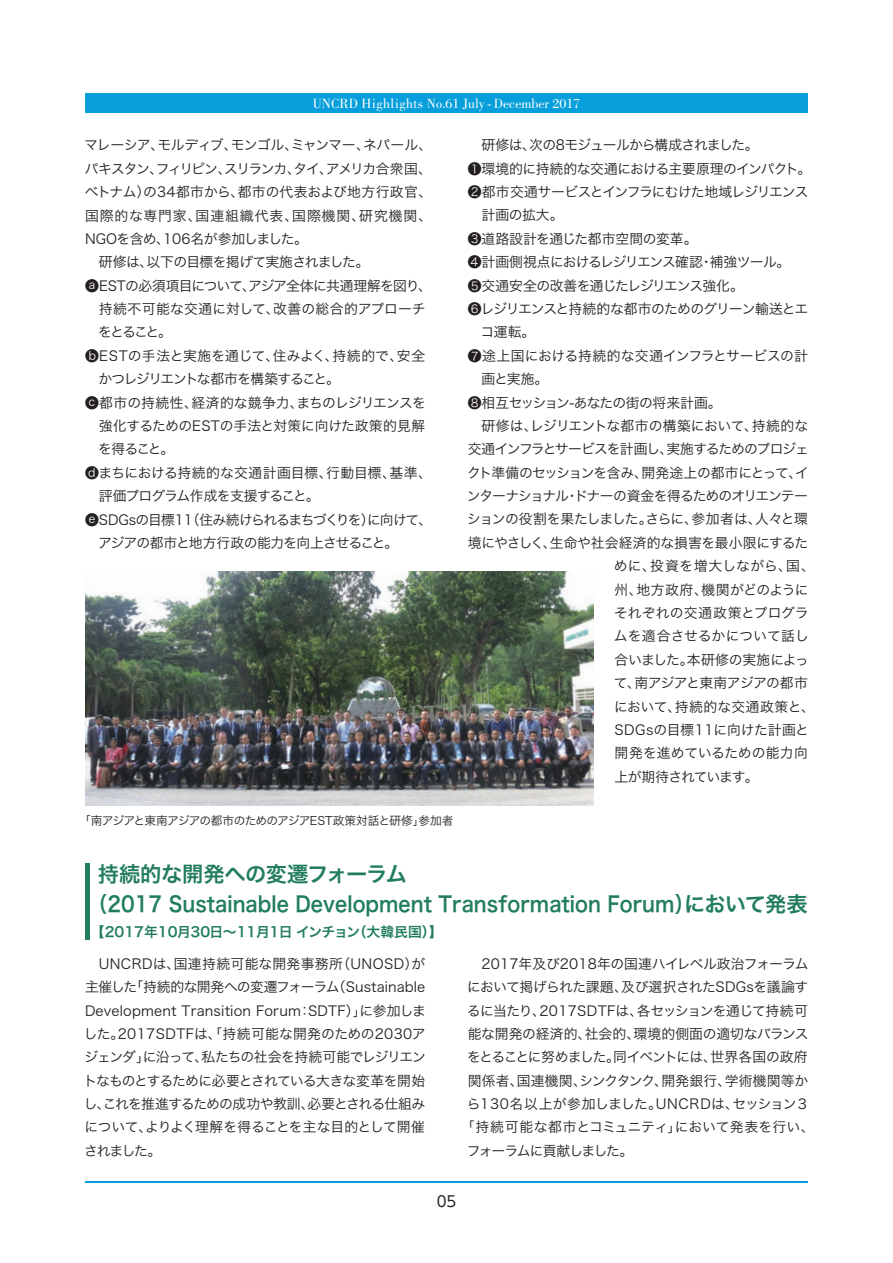
<style>
.page{position:relative;width:893px;height:1263px;background:#fff}
.page>*{position:absolute;margin:0;border:0;box-sizing:border-box;transform-origin:0 0}
.t1{font:21.3px/29.7px "Hira Kaku Pro N W6";letter-spacing:.005em;color:#217d5d}
.t2{font:14.85px "UD Shin Go Pro";color:#231f20}
.t3{font:13.8px/23.4px "Hira Kaku Pro N W3";letter-spacing:-.03em;color:#231f20;text-align:justify}
.t4{font:13.8px "Hira Kaku Pro N W3";color:#231f20}
.t5{font:13.8px "Hira Kaku Pro N W3";letter-spacing:-.065em;color:#231f20}
.t6{font:13.8px "Hira Kaku Pro N W3";letter-spacing:.005em;color:#231f20}
.t7{font:13.8px "Hira Kaku Pro N W3";letter-spacing:-.01em;color:#231f20}
.t8{font:13.8px "Hira Kaku Pro N W3";letter-spacing:-.05em;color:#231f20}
.t9{font:13.8px "Hira Kaku Pro N W3";letter-spacing:-.075em;color:#231f20}
.t10{font:13.8px "Hira Kaku Pro N W3";letter-spacing:.01em;color:#231f20}
.t11{font:13.8px "Hira Kaku Pro N W3";letter-spacing:-.055em;color:#231f20}
.t12{font:13.8px "Hira Kaku Pro N W3";letter-spacing:-.06em;color:#231f20}
.t13{font:13.8px "Bodoni";color:#fff}
.t14{font:13.8px "Hira Kaku Pro N W6";color:#217d5d}
.t15{font:13.8px "Hira Kaku Pro N W3";letter-spacing:-.09em;color:#231f20}
.t16{font:13.8px "Hira Kaku Pro N W3";letter-spacing:.03em;color:#231f20}
.t17{font:13.8px "Hira Kaku Pro N W3";letter-spacing:.015em;color:#231f20}
.t18{font:13.8px "Hira Kaku Pro N W3";letter-spacing:.07em;color:#231f20}
.t19{font:13.8px "Hira Kaku Pro N W3";letter-spacing:-.005em;color:#231f20}
.t20{font:13.8px "Hira Kaku Pro N W3";letter-spacing:-.095em;color:#231f20}
.t21{font:13.8px "Hira Kaku Pro N W3";letter-spacing:.025em;color:#231f20}
.t22{font:11.7px "Hira Kaku Pro N W3";letter-spacing:-.055em;color:#231f20}
</style>
<div class="page">
<img style="left:85px;top:572px;width:508px;height:234px">
<hr style="left:85px;top:863px;width:4px;height:77px;background:#217d5d">
<hr style="left:85px;top:1181px;width:723px;height:1px;background:#069edb">
<div style="left:85px;top:94px;width:723px;height:19px;background:#069edb"></div>
<p class="t13" style="left:313px;top:96px;width:269px">UNCRD Highlights No.61 July - December 2017</p>
<p class="t3" style="left:84px;top:132px;width:349px">マレーシア、モルディブ、モンゴル、ミャンマー、ネパール、</p>
<p class="t15" style="left:85px;top:156px;width:349px">パキスタン、フィリピン、スリランカ、タイ、アメリカ合衆国、</p>
<p class="t4" style="left:85px;top:180px;width:349px">ベトナム）の34都市から、都市の代表および地方行政官、</p>
<p class="t18" style="left:85px;top:203px;width:349px">国際的な専門家、国連組織代表、国際機関、研究機関、</p>
<p class="t3" style="left:85px;top:226px;width:224px">NGOを含め、106名が参加しました。</p>
<p class="t8" style="left:99px;top:250px;width:272px">研修は、以下の目標を掲げて実施されました。</p>
<p class="t8" style="left:85px;top:273px;width:349px">aESTの必須項目について、アジア全体に共通理解を図り、</p>
<p class="t10" style="left:99px;top:297px;width:328px">持続不可能な交通に対して、改善の総合的アプローチ</p>
<p class="t3" style="left:98px;top:320px;width:75px">をとること。</p>
<p class="t10" style="left:85px;top:343px;width:342px">bESTの手法と実施を通じて、住みよく、持続的で、安全</p>
<p class="t20" style="left:98px;top:367px;width:243px">かつレジリエントな都市を構築すること。</p>
<p class="t4" style="left:85px;top:390px;width:343px">c都市の持続性、経済的な競争力、まちのレジリエンスを</p>
<p class="t7" style="left:99px;top:413px;width:328px">強化するためのESTの手法と対策に向けた政策的見解</p>
<p class="t3" style="left:98px;top:436px;width:78px">を得ること。</p>
<p class="t7" style="left:85px;top:460px;width:348px">dまちにおける持続的な交通計画目標、行動目標、基準、</p>
<p class="t11" style="left:99px;top:484px;width:222px">評価プログラム作成を支援すること。</p>
<p class="t5" style="left:85px;top:507px;width:349px">eSDGsの目標11（住み続けられるまちづくりを）に向けて、</p>
<p class="t11" style="left:98px;top:530px;width:302px">アジアの都市と地方行政の能力を向上させること。</p>
<p class="t22" style="left:79px;top:810px;width:376px">「南アジアと東南アジアの都市のためのアジアEST政策対話と研修」参加者</p>
<p class="t12" style="left:482px;top:133px;width:278px">研修は、次の8モジュールから構成されました。</p>
<p class="t3" style="left:468px;top:156px;width:345px">❶環境的に持続的な交通における主要原理のインパクト。</p>
<p class="t5" style="left:468px;top:180px;width:342px">❷都市交通サービスとインフラにむけた地域レジリエンス</p>
<p class="t3" style="left:482px;top:203px;width:84px">計画の拡大。</p>
<p class="t4" style="left:468px;top:226px;width:231px">❸道路設計を通じた都市空間の変革。</p>
<p class="t11" style="left:468px;top:250px;width:324px">❹計画側視点におけるレジリエンス確認・補強ツール。</p>
<p class="t8" style="left:468px;top:273px;width:278px">❺交通安全の改善を通じたレジリエンス強化。</p>
<p class="t12" style="left:468px;top:296px;width:342px">❻レジリエンスと持続的な都市のためのグリーン輸送とエ</p>
<p class="t3" style="left:481px;top:319px;width:56px">コ運転。</p>
<p class="t19" style="left:468px;top:343px;width:342px">❼途上国における持続的な交通インフラとサービスの計</p>
<p class="t3" style="left:482px;top:366px;width:68px">画と実施。</p>
<p class="t3" style="left:468px;top:390px;width:255px">❽相互セッション-あなたの街の将来計画。</p>
<p class="t6" style="left:482px;top:413px;width:328px">研修は、レジリエントな都市の構築において、持続的な</p>
<p class="t9" style="left:468px;top:437px;width:343px">交通インフラとサービスを計画し、実施するためのプロジェ</p>
<p class="t3" style="left:467px;top:460px;width:343px">クト準備のセッションを含み、開発途上の都市にとって、イ</p>
<p class="t9" style="left:467px;top:484px;width:343px">ンターナショナル・ドナーの資金を得るためのオリエンテー</p>
<p class="t3" style="left:467px;top:507px;width:342px">ションの役割を果たしました。さらに、参加者は、人々と環</p>
<p class="t3" style="left:468px;top:530px;width:342px">境にやさしく、生命や社会経済的な損害を最小限にするた</p>
<p class="t21" style="left:614px;top:554px;width:202px">めに、投資を増大しながら、国、</p>
<p class="t3" style="left:614px;top:577px;width:196px">州、地方政府、機関がどのように</p>
<p class="t6" style="left:614px;top:600px;width:196px">それぞれの交通政策とプログラ</p>
<p class="t4" style="left:614px;top:624px;width:196px">ムを適合させるかについて話し</p>
<p class="t3" style="left:614px;top:647px;width:196px">合いました。本研修の実施によっ</p>
<p class="t3" style="left:614px;top:670px;width:196px">て、南アジアと東南アジアの都市</p>
<p class="t10" style="left:614px;top:694px;width:202px">において、持続的な交通政策と、</p>
<p class="t6" style="left:614px;top:717px;width:196px">SDGsの目標11に向けた計画と</p>
<p class="t4" style="left:614px;top:741px;width:195px">開発を進めているための能力向</p>
<p class="t5" style="left:614px;top:764px;width:146px">上が期待されています。</p>
<h1 class="t1" style="left:88px;top:858px;width:721px;text-indent:10px">持続的な開発への変遷フォーラム<br>（2017 Sustainable Development Transformation Forum）において発表</h1>
<p class="t14" style="left:91px;top:919px;width:353px">【2017年10月30日～11月1日 インチョン（大韓民国）】</p>
<p class="t3" style="left:83px;top:951px;width:344px;text-indent:15px">UNCRDは、国連持続可能な開発事務所（UNOSD）が主催した「持続的な開発への変遷フォーラム（Sustainable Development Transition Forum：SDTF）」に参加しました。2017SDTFは、「持続可能な開発のための2030アジェンダ」に沿って、私たちの社会を持続可能でレジリエントなものとするために必要とされている大きな変革を開始し、これを推進するための成功や教訓、必要とされる仕組みについて、よりよく理解を得ることを主な目的として開催されました。</p>
<p class="t7" style="left:481px;top:951px;width:329px">2017年及び2018年の国連ハイレベル政治フォーラム</p>
<p class="t3" style="left:467px;top:974px;width:343px">において掲げられた課題、及び選択されたSDGsを議論す</p>
<p class="t3" style="left:467px;top:998px;width:342px">るに当たり、2017SDTFは、各セッションを通じて持続可</p>
<p class="t3" style="left:468px;top:1021px;width:342px">能な開発の経済的、社会的、環境的側面の適切なバランス</p>
<p class="t5" style="left:467px;top:1045px;width:342px">をとることに努めました。同イベントには、世界各国の政府</p>
<p class="t17" style="left:468px;top:1068px;width:342px">関係者、国連機関、シンクタンク、開発銀行、学術機関等か</p>
<p class="t16" style="left:467px;top:1091px;width:344px">ら130名以上が参加しました。UNCRDは、セッション３</p>
<p class="t6" style="left:461px;top:1115px;width:355px">「持続可能な都市とコミュニティ」において発表を行い、</p>
<p class="t9" style="left:467px;top:1138px;width:168px">フォーラムに貢献しました。</p>
<p class="t2" style="left:437px;top:1189px;width:21px">05</p>
</div>
